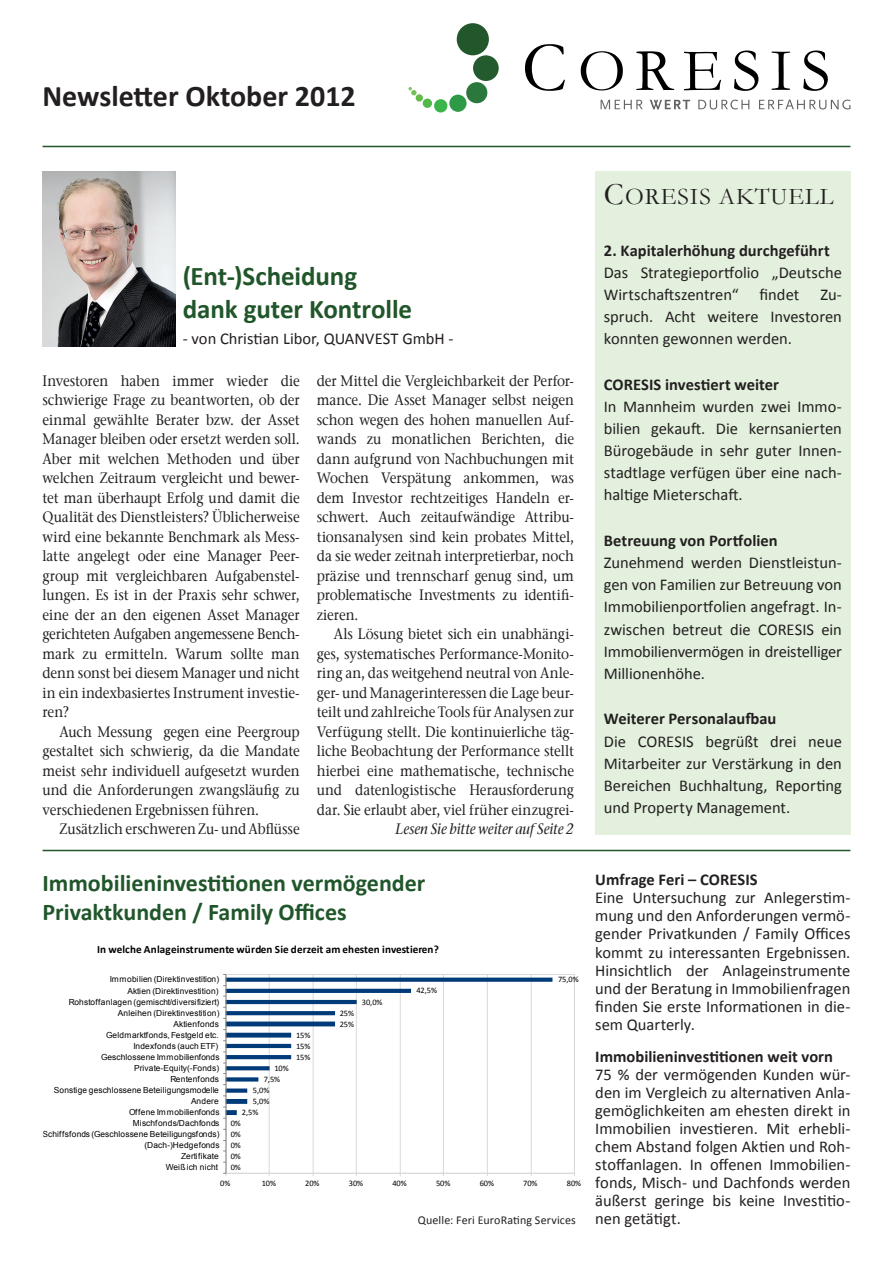
<style>
.page{position:relative;width:893px;height:1263px;background:#fff}
.page>*{position:absolute;margin:0;border:0;box-sizing:border-box;transform-origin:0 0}
.t1{font:700 30px "Calibri";color:#231f20}
.Headline__Hauptartik{font:700 27px/32.4px "Calibri";letter-spacing:-.005em;color:#20562a}
.Überschrift__16_pt{font:700 24px/28.8px "Calibri";color:#20562a}
.t2{font:24px "Garamond";letter-spacing:.04em;color:#231f20}
.Kasten__Fließtext{font:16.5px/22px "Calibri";letter-spacing:-.005em;color:#231f20;text-align:justify}
.Kasten__Überschrift{font:700 16.5px "Calibri";color:#231f20}
.Fließtext__Einzug{font:500 15px/19.5px "ITC Stone Serif Com";color:#231f20;text-align:justify;scale:.9 1}
.Fließtext__ohne{font:500 15px/19.5px "ITC Stone Serif Com";color:#231f20;text-align:justify;scale:.9 1}
.Fließtext__ohne-2{font:italic 500 15px "ITC Stone Serif Com";letter-spacing:-.005em;color:#231f20;scale:.9 1}
.Kasten__Fließtext-2{font:12px "Calibri";letter-spacing:.01em;color:#231f20}
.t3{font:700 11.1px "Calibri";letter-spacing:.005em;color:#000}
.t4{font:8.4px/11.1px "Arial";letter-spacing:.025em;color:#000;text-align:right}
.t5{font:8.4px/11.1px "Calibri";letter-spacing:-.005em;color:#000;text-align:justify}
.s1{font-size:31.5px}
</style>
<div class="page">
<svg style="left:601px;top:100px;width:42px;height:9px"></svg>
<svg style="left:650px;top:100px;width:40px;height:9px"></svg>
<svg style="left:698px;top:100px;width:51px;height:10px"></svg>
<svg style="left:759px;top:99px;width:91px;height:11px"></svg>
<svg style="left:525px;top:44px;width:40px;height:47px"></svg>
<svg style="left:581px;top:51px;width:42px;height:39px"></svg>
<svg style="left:636px;top:51px;width:38px;height:39px"></svg>
<svg style="left:684px;top:52px;width:37px;height:38px"></svg>
<svg style="left:734px;top:51px;width:24px;height:40px"></svg>
<svg style="left:771px;top:52px;width:19px;height:38px"></svg>
<svg style="left:803px;top:51px;width:25px;height:40px"></svg>
<div style="left:457px;top:23px;width:32px;height:32px;background:#22572b;border-radius:50%"></div>
<div style="left:473px;top:55px;width:26px;height:26px;background:#235b2e;border-radius:50%"></div>
<div style="left:466px;top:82px;width:21px;height:21px;background:#2b783c;border-radius:50%"></div>
<div style="left:449px;top:95px;width:18px;height:17px;background:#2f9a46;border-radius:50%"></div>
<div style="left:434px;top:99px;width:13px;height:14px;background:#3bb54a;border-radius:50%"></div>
<div style="left:423px;top:99px;width:9px;height:9px;background:#51b948;border-radius:50%"></div>
<div style="left:416px;top:94px;width:7px;height:8px;background:#63bc49;border-radius:50%"></div>
<svg style="left:408px;top:87px;width:9px;height:8px"></svg>
<div style="left:595px;top:171px;width:255px;height:663px;background:#e3f0dd"></div>
<img style="left:43px;top:171px;width:132px;height:176px">
<hr style="left:43px;top:146px;width:807px;height:1px;background:#20562a">
<hr style="left:43px;top:850px;width:807px;height:1px;background:#20562a">
<svg style="left:223px;top:974px;width:352px;height:202px"></svg>
<p class="t1" style="left:43px;top:78px;width:315px">Newsletter Oktober 2012</p>
<p class="Headline__Hauptartik" style="left:183px;top:259px;width:231px">(Ent-)Scheidung dank guter Kontrolle</p>
<p class="Kasten__Fließtext" style="left:183px;top:327px;width:272px">- von Christian Libor, QUANVEST GmbH -</p>
<p class="Fließtext__ohne" style="left:43px;top:371px;width:287px">Investoren haben immer wieder die schwierige Frage zu beantworten, ob der einmal gewählte Berater bzw. der Asset Manager bleiben oder ersetzt werden soll.<br>Aber mit welchen Methoden und über welchen Zeitraum vergleicht und bewer&shy;tet man überhaupt Erfolg und damit die Qualität des Dienstleisters? Üblicherweise wird eine bekannte Benchmark als Mess&shy;latte angelegt oder eine Manager Peer&shy;group mit vergleichbaren Aufgabenstel&shy;lungen. Es ist in der Praxis sehr schwer, eine der an den eigenen Asset Manager gerichteten Aufgaben angemessene Bench&shy;mark zu ermitteln. Warum sollte man denn sonst bei diesem Manager und nicht in ein indexbasiertes Instrument investie&shy;ren?</p>
<p class="Fließtext__Einzug" style="left:43px;top:722px;width:287px;text-indent:17px">Auch Messung gegen eine Peergroup gestaltet sich schwierig, da die Mandate meist sehr individuell aufgesetzt wurden und die Anforderungen zwangsläufig zu verschiedenen Ergebnissen führen.</p>
<p class="Fließtext__Einzug" style="left:60px;top:819px;width:268px">Zusätzlich erschweren Zu- und Abflüsse</p>
<p class="Fließtext__Einzug" style="left:317px;top:371px;width:287px">der Mittel die Vergleichbarkeit der Perfor&shy;mance. Die Asset Manager selbst neigen schon wegen des hohen manuellen Auf&shy;wands zu monatlichen Berichten, die dann aufgrund von Nachbuchungen mit Wochen Verspätung ankommen, was dem Investor rechtzeitiges Handeln er&shy;schwert. Auch zeitaufwändige Attribu&shy;tionsanalysen sind kein probates Mittel, da sie weder zeitnah interpretierbar, noch präzise und trennscharf genug sind, um problematische Investments zu identifi&shy;zieren.</p>
<p class="Fließtext__Einzug" style="left:317px;top:624px;width:287px;text-indent:17px">Als Lösung bietet sich ein unabhängi&shy;ges, systematisches Performance-Monito&shy;ring an, das weitgehend neutral von Anle&shy;ger- und Managerinteressen die Lage beur&shy;teilt und zahlreiche Tools für Analysen zur Verfügung stellt. Die kontinuierliche täg&shy;liche Beobachtung der Performance stellt hierbei eine mathematische, technische und datenlogistische Herausforderung dar. Sie erlaubt aber, viel früher einzugrei-</p>
<p class="Fließtext__ohne-2" style="left:396px;top:820px;width:200px">Lesen Sie bitte weiter auf Seite 2</p>
<p class="Überschrift__16_pt" style="left:43px;top:868px;width:384px">Immobilieninvestitionen vermögender<br>Privaktkunden / Family Offices</p>
<p class="t3" style="left:97px;top:942px;width:343px">In welche Anlageinstrumente würden Sie derzeit am ehesten investieren?</p>
<p class="t4" style="left:43px;top:974px;width:179px">Immobilien (Direktinvestition)<br>Aktien (Direktinvestition)<br>Rohstoffanlagen (gemischt/diversifiziert)<br>Anleihen (Direktinvestition)<br>Aktienfonds<br>Geldmarktfonds, Festgeld etc.<br>Indexfonds (auch ETF)<br>Geschlossene Immobilienfonds<br>Private-Equity(-Fonds)<br>Rentenfonds<br>Sonstige geschlossene Beteiligungsmodelle<br>Andere<br>Offene Immobilienfonds<br>Mischfonds/Dachfonds<br>Schiffsfonds (Geschlossene Beteiligungsfonds) (Dach-)Hedgefonds<br>Zertifikate<br>Weiß ich nicht</p>
<p class="t5" style="left:274px;top:1062px;width:16px">10%</p>
<p class="t5" style="left:264px;top:1073px;width:18px">7,5%</p>
<p class="t5" style="left:253px;top:1084px;width:18px">5,0%</p>
<p class="t5" style="left:253px;top:1095px;width:18px">5,0%</p>
<p class="t5" style="left:242px;top:1106px;width:18px">2,5%</p>
<p class="t5" style="left:231px;top:1117px;width:12px">0% 0% 0% 0% 0%</p>
<p class="t5" style="left:296px;top:1029px;width:16px">15% 15% 15%</p>
<p class="t5" style="left:340px;top:1007px;width:16px">25%<br>25%</p>
<p class="t5" style="left:362px;top:996px;width:22px">30,0%</p>
<p class="t5" style="left:416px;top:985px;width:22px">42,5%</p>
<p class="t5" style="left:558px;top:974px;width:22px">75,0%</p>
<p class="t5" style="left:220px;top:1177px;width:12px">0%</p>
<p class="t5" style="left:262px;top:1177px;width:16px">10%</p>
<p class="t5" style="left:305px;top:1177px;width:16px">20%</p>
<p class="t5" style="left:349px;top:1177px;width:16px">30%</p>
<p class="t5" style="left:392px;top:1177px;width:16px">40%</p>
<p class="t5" style="left:436px;top:1177px;width:16px">50%</p>
<p class="t5" style="left:480px;top:1177px;width:16px">60%</p>
<p class="t5" style="left:523px;top:1177px;width:16px">70%</p>
<p class="t5" style="left:567px;top:1177px;width:16px">80%</p>
<p class="Kasten__Fließtext-2" style="left:418px;top:1213px;width:160px">Quelle: Feri EuroRating Services</p>
<p class="t2" style="left:604px;top:181px;width:231px"><span class="s1">C</span>ORESIS AKTUELL</p>
<p class="Kasten__Überschrift" style="left:604px;top:240px;width:227px">2. Kapitalerhöhung durchgeführt</p>
<p class="Kasten__Fließtext" style="left:604px;top:261px;width:240px">Das Strategieportfolio „Deutsche<br>Wirtschaftszentren“</p>
<p class="Kasten__Fließtext" style="left:760px;top:283px;width:41px">findet</p>
<p class="Kasten__Fließtext" style="left:604px;top:283px;width:240px;text-indent:217px">Zu&shy;spruch. Acht weitere Investoren konnten gewonnen werden.</p>
<p class="Kasten__Überschrift" style="left:604px;top:374px;width:177px">CORESIS investiert weiter</p>
<p class="Kasten__Fließtext" style="left:604px;top:395px;width:240px">In Mannheim wurden zwei Immo&shy;bilien gekauft. Die kernsanierten Bürogebäude in sehr guter Innen&shy;stadtlage verfügen über eine nach&shy;haltige Mieterschaft.</p>
<p class="Kasten__Überschrift" style="left:604px;top:530px;width:175px">Betreuung von Portfolien</p>
<p class="Kasten__Fließtext" style="left:604px;top:551px;width:240px">Zunehmend werden Dienstleistun&shy;gen von Familien zur Betreuung von Immobilienportfolien angefragt. In&shy;zwischen betreut die CORESIS ein Immobilienvermögen in dreistelliger Millionenhöhe.</p>
<p class="Kasten__Überschrift" style="left:604px;top:709px;width:174px">Weiterer Personalaufbau</p>
<p class="Kasten__Fließtext" style="left:604px;top:729px;width:240px">Die CORESIS begrüßt drei neue Mitarbeiter zur Verstärkung in den Bereichen Buchhaltung, Reporting und Property Management.</p>
<p class="Kasten__Überschrift" style="left:595px;top:870px;width:164px">Umfrage Feri – CORESIS</p>
<p class="Kasten__Fließtext" style="left:595px;top:888px;width:257px;line-height:18px">Eine Untersuchung zur Anlegerstim&shy;mung und den Anforderungen vermö&shy;gender Privatkunden / Family Offices kommt zu interessanten Ergebnissen.<br>Hinsichtlich der Anlageinstrumente und der Beratung in Immobilienfragen finden Sie erste Informationen in die&shy;sem Quarterly.</p>
<p class="Kasten__Überschrift" style="left:595px;top:1046px;width:239px">Immobilieninvestitionen weit vorn</p>
<p class="Kasten__Fließtext" style="left:595px;top:1064px;width:257px;line-height:18px">75 % der vermögenden Kunden wür&shy;den im Vergleich zu alternativen Anla&shy;gemöglichkeiten am ehesten direkt in Immobilien investieren. Mit erhebli&shy;chem Abstand folgen Aktien und Roh&shy;stoffanlagen. In offenen Immobilien&shy;fonds, Misch- und Dachfonds werden äußerst geringe bis keine Investitio&shy;nen getätigt.</p>
</div>
